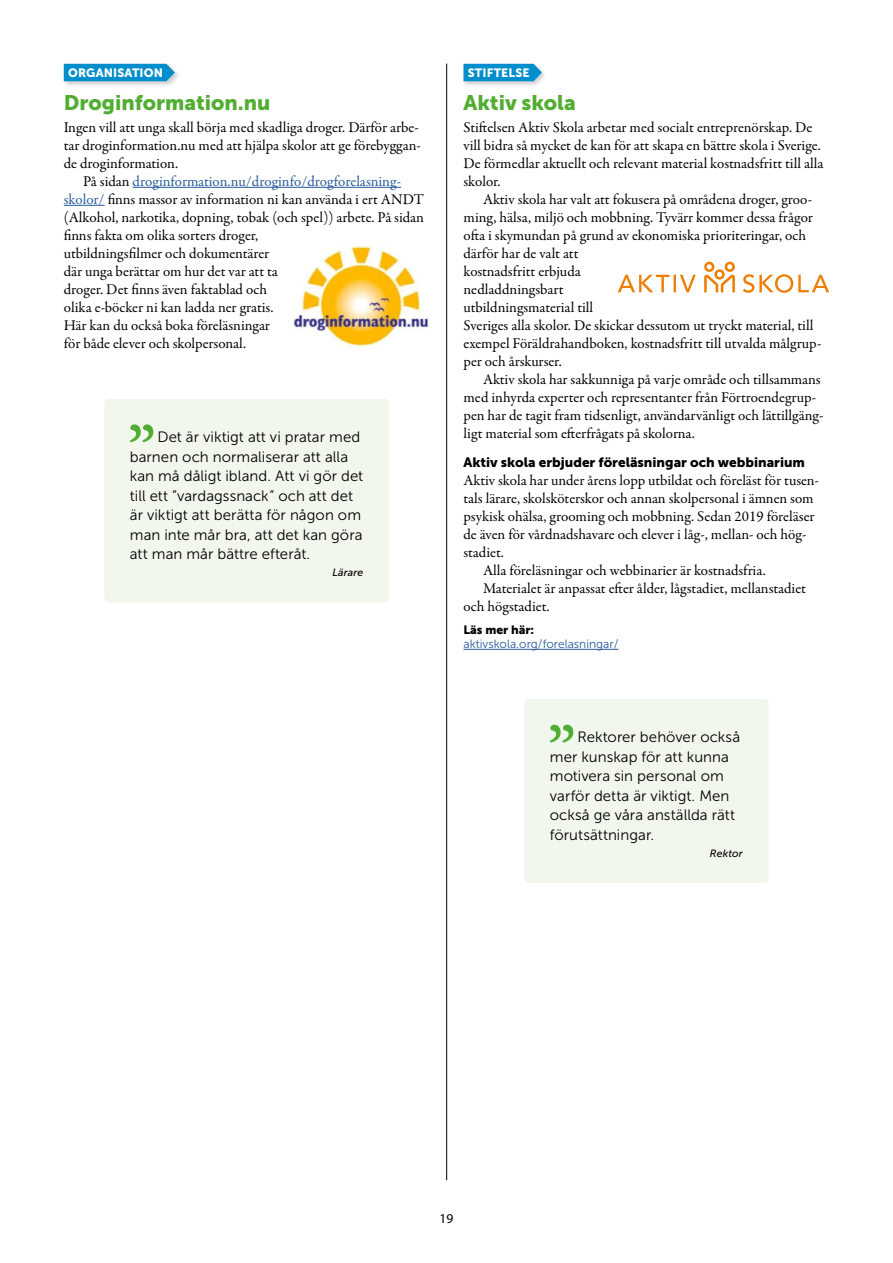
<style>
.page{position:relative;width:893px;height:1263px;background:#fff}
.page>*{position:absolute;margin:0;border:0;box-sizing:border-box;transform-origin:0 0}
.H2_Rubrik_nivå_2_ej{font:21px "Museo Sans 900";color:#52ae32}
.P_Bröd_med_indrag{font:15px/18px "Garamond Premr Pro";letter-spacing:-.005em;color:#000}
.P_Bröd_första{font:15px/18px "Garamond Premr Pro";color:#000}
.P_citat_10p{font:15px/19.5px "Museo Sans 300";letter-spacing:.005em;color:#000}
.P_mellis{font:13.5px "Museo Sans 900";color:#000}
.t1{font:13.5px "Myriad Pro";color:#000}
.P_bok_länk{font:12px "Museo Sans 300";color:#275b9b}
.H2_dårad{font:12px "Museo Sans 900";letter-spacing:.01em;color:#fff}
.P_bok_1{font:12px "Museo Sans 900";color:#000}
.P_citat_person{font:italic 10.5px "Museo Sans 500";letter-spacing:.015em;color:#000}
.s1{color:#275b9b}
</style>
<div class="page">
<hr style="left:446px;top:64px;width:1px;height:1116px;background:#000">
<hr style="left:133px;top:187px;width:268px;height:1px;background:#275b9b">
<hr style="left:64px;top:205px;width:41px;height:1px;background:#275b9b">
<div style="left:62px;top:62px;width:119px;height:26px;background:#000;opacity:.2"></div>
<div style="left:64px;top:64px;width:111px;height:17px;background:#008ecc"></div>
<img style="left:293px;top:246px;width:136px;height:102px">
<div style="left:104px;top:399px;width:285px;height:203px;background:#f2f7ed;border-radius:4px"></div>
<svg style="left:130px;top:424px;width:23px;height:18px"></svg>
<hr style="left:463px;top:649px;width:155px;height:1px;background:#275b9b">
<div style="left:462px;top:62px;width:86px;height:26px;background:#000;opacity:.2"></div>
<svg style="left:463px;top:64px;width:79px;height:17px"></svg>
<svg style="left:618px;top:262px;width:211px;height:31px"></svg>
<div style="left:524px;top:699px;width:244px;height:184px;background:#f2f7ed;border-radius:4px"></div>
<svg style="left:550px;top:725px;width:23px;height:17px"></svg>
<h2 class="H2_dårad" style="left:68px;top:66px;width:96px">ORGANISATION</h2>
<h2 class="H2_Rubrik_nivå_2_ej" style="left:64px;top:90px;width:208px">Droginformation.nu</h2>
<p class="P_Bröd_första" style="left:64px;top:118px;width:358px">Ingen vill att unga skall börja med skadliga droger. Därför arbe&shy;tar droginformation.nu med att hjälpa skolor att ge förebyggan&shy;de droginformation.</p>
<p class="P_Bröd_med_indrag" style="left:64px;top:172px;width:362px;text-indent:20px">På sidan <span class="s1">droginformation.nu/droginfo/drogforelasning&shy;skolor/</span> finns massor av information ni kan använda i ert ANDT (Alkohol, narkotika, dopning, tobak (och spel)) arbete. På sidan finns fakta om olika sorters droger,<br>utbildningsfilmer och dokumentärer<br>där unga berättar om hur det var att ta<br>droger. Det finns även faktablad och<br>olika e-böcker ni kan ladda ner gratis.<br>Här kan du också boka föreläsningar<br>för både elever och skolpersonal.</p>
<p class="P_citat_10p" style="left:130px;top:427px;width:235px;text-indent:28px">Det är viktigt att vi pratar med barnen och normaliserar att alla kan må dåligt ibland. Att vi gör det till ett ”vardagssnack” och att det är viktigt att berätta för någon om man inte mår bra, att det kan göra att man mår bättre efteråt.</p>
<p class="P_citat_person" style="left:332px;top:567px;width:33px">Lärare</p>
<h2 class="H2_dårad" style="left:468px;top:66px;width:63px">STIFTELSE</h2>
<h2 class="H2_Rubrik_nivå_2_ej" style="left:463px;top:90px;width:114px">Aktiv skola</h2>
<p class="P_Bröd_första" style="left:463px;top:118px;width:361px">Stiftelsen Aktiv Skola arbetar med socialt entreprenörskap. De vill bidra så mycket de kan för att skapa en bättre skola i Sverige.<br>De förmedlar aktuellt och relevant material kostnadsfritt till alla skolor.</p>
<p class="P_Bröd_med_indrag" style="left:463px;top:190px;width:360px;text-indent:20px">Aktiv skola har valt att fokusera på områdena droger, groo&shy;ming, hälsa, miljö och mobbning. Tyvärr kommer dessa frågor ofta i skymundan på grund av ekonomiska prioriteringar, och därför har de valt att<br>kostnadsfritt erbjuda<br>nedladdningsbart<br>utbildningsmaterial till<br>Sveriges alla skolor. De skickar dessutom ut tryckt material, till exempel Föräldrahandboken, kostnadsfritt till utvalda målgrup&shy;per och årskurser.</p>
<p class="P_Bröd_med_indrag" style="left:463px;top:370px;width:361px;text-indent:20px">Aktiv skola har sakkunniga på varje område och tillsammans med inhyrda experter och representanter från Förtroendegrup&shy;pen har de tagit fram tidsenligt, användarvänligt och lättillgäng&shy;ligt material som efterfrågats på skolorna.</p>
<p class="P_mellis" style="left:463px;top:454px;width:343px">Aktiv skola erbjuder föreläsningar och webbinarium</p>
<p class="P_Bröd_första" style="left:463px;top:471px;width:357px">Aktiv skola har under årens lopp utbildat och föreläst för tusen&shy;tals lärare, skolsköterskor och annan skolpersonal i ämnen som psykisk ohälsa, grooming och mobbning. Sedan 2019 föreläser de även för vårdnadshavare och elever i låg-, mellan- och hög&shy;stadiet.</p>
<p class="P_Bröd_med_indrag" style="left:483px;top:561px;width:284px">Alla föreläsningar och webbinarier är kostnadsfria.</p>
<p class="P_Bröd_med_indrag" style="left:463px;top:579px;width:344px;text-indent:20px">Materialet är anpassat efter ålder, lågstadiet, mellanstadiet och högstadiet.</p>
<p class="P_bok_1" style="left:463px;top:623px;width:72px">Läs mer här:</p>
<p class="P_bok_länk" style="left:463px;top:637px;width:156px">aktivskola.org/forelasningar/</p>
<p class="P_citat_10p" style="left:550px;top:728px;width:192px;text-indent:28px">Rektorer behöver också mer kunskap för att kunna motivera sin personal om varför detta är viktigt. Men också ge våra anställda rätt förutsättningar.</p>
<p class="P_citat_person" style="left:710px;top:847px;width:34px">Rektor</p>
<p class="t1" style="left:440px;top:1210px;width:15px">19</p>
</div>
